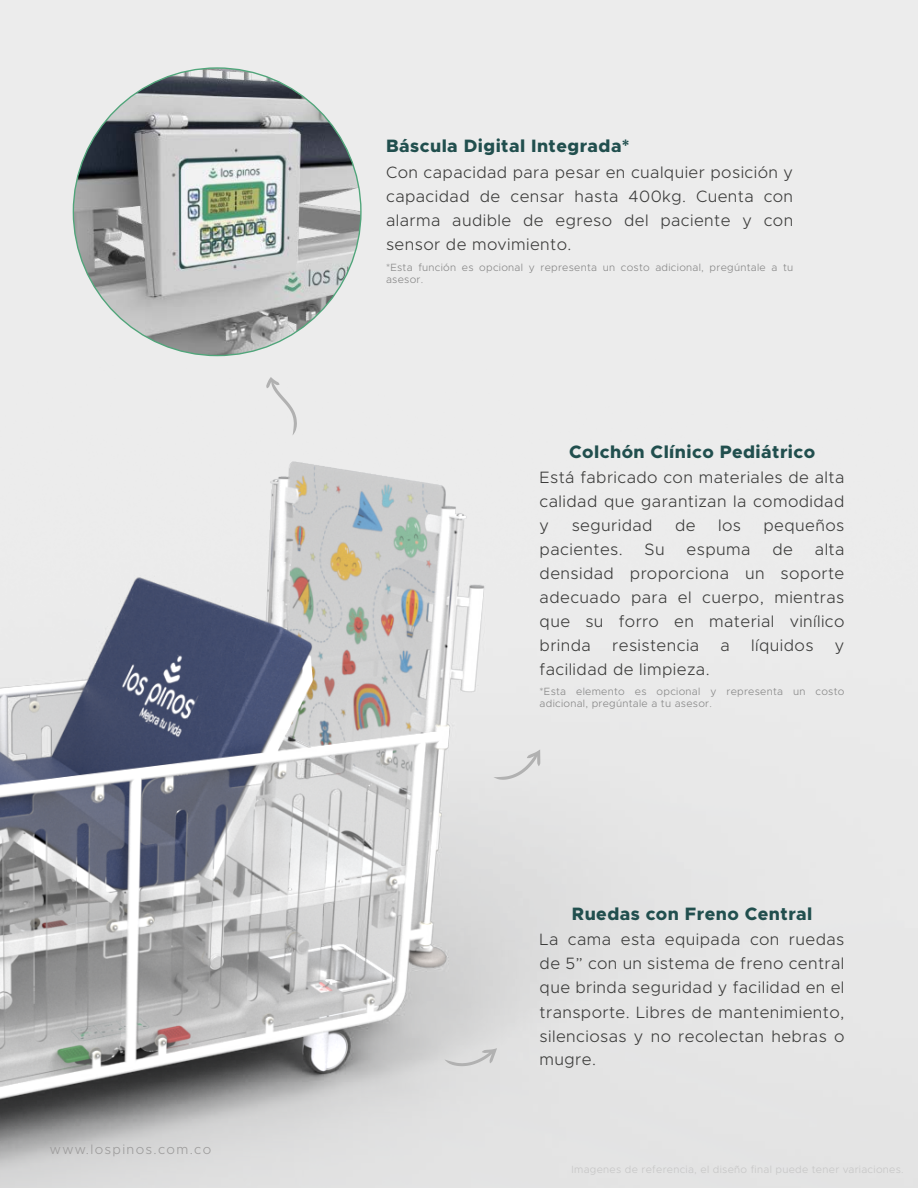
<style>
.page{position:relative;width:918px;height:1188px;background:#ececec}
.page>*{position:absolute;margin:0;border:0;box-sizing:border-box;transform-origin:0 0}
.t1{font:800 18px "Metropolis";letter-spacing:.025em;color:#214f4e}
.t2{font:300 16.5px/24px "Metropolis";letter-spacing:.025em;color:#3c3c3b;text-align:justify}
.t3{font:300 13.5px "Metropolis";letter-spacing:.1em;color:#9c9b9b}
.t4{font:300 10.5px/12px "Metropolis";letter-spacing:.025em;color:#868686}
</style>
<div class="page">
<img style="left:0;top:289px;width:620px;height:899px">
<img style="left:73px;top:68px;width:288px;height:288px;border-radius:144px">
<svg style="left:266px;top:377px;width:31px;height:59px"></svg>
<svg style="left:444px;top:1048px;width:53px;height:18px"></svg>
<svg style="left:493px;top:749px;width:47px;height:31px"></svg>
<p class="t3" style="left:50px;top:1141px;width:163px">www.lospinos.com.co</p>
<p class="t1" style="left:386px;top:134px;width:245px">Báscula Digital Integrada*</p>
<p class="t2" style="left:386px;top:160px;width:409px">Con capacidad para pesar en cualquier posición y capacidad de censar hasta 400kg. Cuenta con alarma audible de egreso del paciente y con sensor de movimiento.</p>
<p class="t4" style="left:386px;top:261px;width:409px">*Esta función es opcional y representa un costo adicional, pregúntale a tu asesor.</p>
<p class="t1" style="left:569px;top:440px;width:248px">Colchón Clínico Pediátrico</p>
<p class="t2" style="left:540px;top:465px;width:306px">Está fabricado con materiales de alta calidad que garantizan la comodidad y</p>
<p class="t2" style="left:572px;top:513px;width:82px">seguridad</p>
<p class="t2" style="left:675px;top:513px;width:22px">de</p>
<p class="t2" style="left:718px;top:513px;width:24px">los</p>
<p class="t2" style="left:764px;top:513px;width:82px">pequeños</p>
<p class="t2" style="left:540px;top:537px;width:85px">pacientes.</p>
<p class="t2" style="left:645px;top:537px;width:22px">Su</p>
<p class="t2" style="left:687px;top:537px;width:65px">espuma</p>
<p class="t2" style="left:772px;top:537px;width:22px">de</p>
<p class="t2" style="left:540px;top:537px;width:306px;text-indent:275px">alta densidad proporciona un soporte adecuado para el cuerpo, mientras que su forro en material vinílico brinda</p>
<p class="t2" style="left:612px;top:633px;width:88px">resistencia</p>
<p class="t2" style="left:721px;top:633px;width:11px">a</p>
<p class="t2" style="left:751px;top:633px;width:64px">líquidos</p>
<p class="t2" style="left:835px;top:633px;width:11px">y</p>
<p class="t2" style="left:540px;top:657px;width:171px">facilidad de limpieza.</p>
<p class="t4" style="left:540px;top:685px;width:306px">*Esta elemento es opcional y representa un costo adicional, pregúntale a tu asesor.</p>
<p class="t1" style="left:572px;top:903px;width:242px">Ruedas con Freno Central</p>
<p class="t2" style="left:540px;top:928px;width:306px">La cama esta equipada con ruedas de 5” con un sistema de freno central que brinda seguridad y facilidad en el transporte. Libres de mantenimiento, silenciosas y no recolectan hebras o mugre.</p>
</div>
